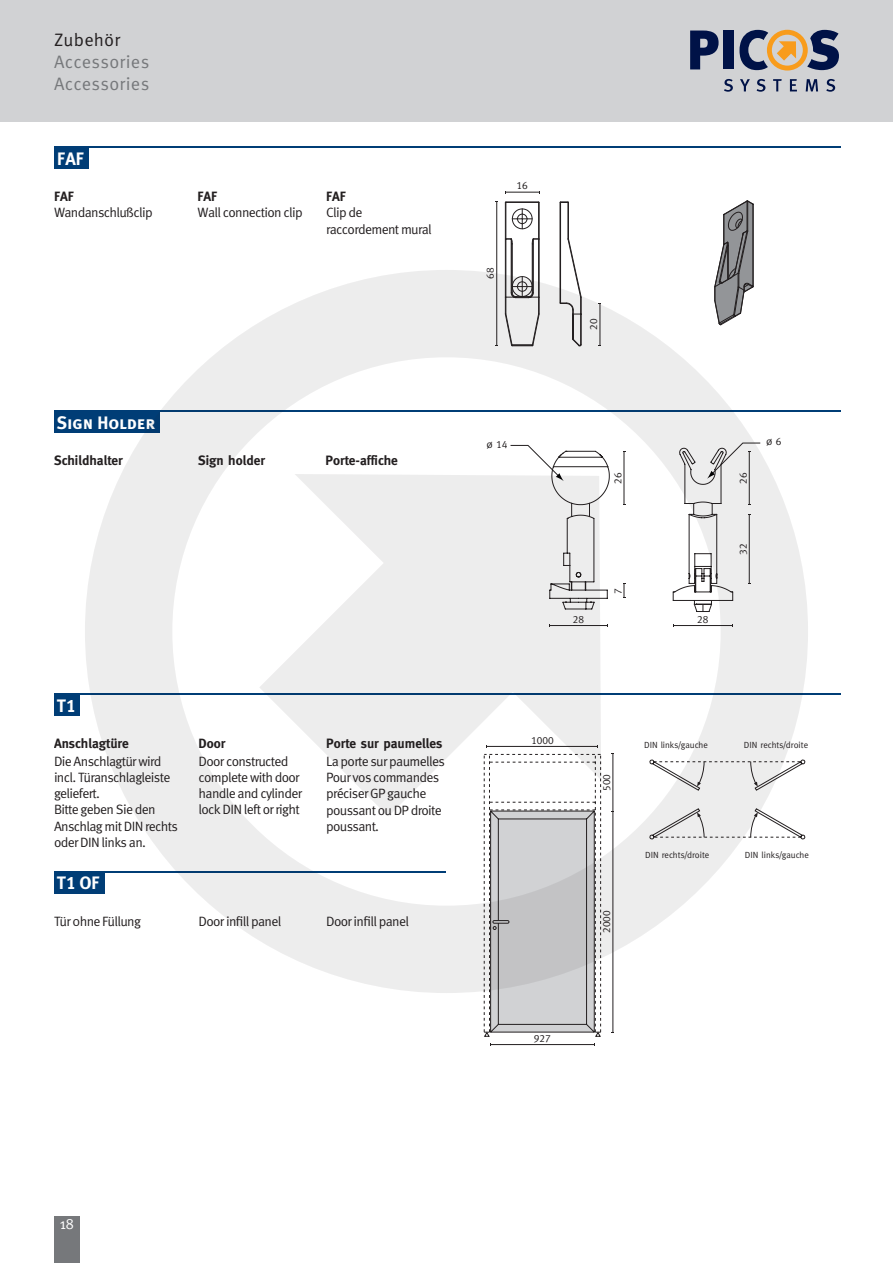
<style>
.page{position:relative;width:893px;height:1263px;background:#fff}
.page>*{position:absolute;margin:0;border:0;box-sizing:border-box;transform-origin:0 0}
.t1{font:18px/21.6px "Meta Pro";letter-spacing:.015em;color:#76787b}
.t2{font:18px "Meta Plus Bold Caps";letter-spacing:-.01em;color:#fff}
.t3{font:18px "Meta Pro";letter-spacing:.015em;color:#231f20}
.t4{font:15px "Meta";color:#fff}
.t5{font:13.5px/16.2px "Meta Pro";letter-spacing:-.05em;color:#231f20}
.t6{font:700 13.5px "Meta";color:#231f20}
.t7{font:10.5px "Meta Caps";color:#231f20}
.t8{font:9px "Meta";color:#231f20}
</style>
<div class="page">
<div style="left:54px;top:1216px;width:26px;height:47px;background:#76787b"></div>
<div style="left:54px;top:147px;width:35px;height:22px;background:#003d76"></div>
<hr style="left:54px;top:147px;width:787px;height:1px;background:#003d76">
<svg style="left:504px;top:201px;width:36px;height:69px"></svg>
<svg style="left:559px;top:202px;width:17px;height:68px"></svg>
<svg style="left:717px;top:200px;width:37px;height:70px"></svg>
<hr style="left:505px;top:192px;width:34px;height:1px;background:#231f20">
<hr style="left:496px;top:201px;width:1px;height:144px;background:#231f20">
<hr style="left:54px;top:410px;width:787px;height:2px;background:#003d76">
<div style="left:54px;top:411px;width:106px;height:22px;background:#003d76"></div>
<div style="left:0;top:0;width:893px;height:121px;background:#d1d2d4"></div>
<svg style="left:690px;top:31px;width:29px;height:38px"></svg>
<div style="left:723px;top:31px;width:10px;height:38px;background:#001247"></div>
<svg style="left:724px;top:79px;width:9px;height:13px"></svg>
<svg style="left:740px;top:79px;width:10px;height:12px"></svg>
<svg style="left:757px;top:79px;width:8px;height:13px"></svg>
<svg style="left:773px;top:79px;width:9px;height:12px"></svg>
<svg style="left:790px;top:79px;width:7px;height:12px"></svg>
<svg style="left:806px;top:79px;width:12px;height:12px"></svg>
<svg style="left:826px;top:79px;width:9px;height:13px"></svg>
<svg style="left:739px;top:30px;width:100px;height:41px"></svg>
<hr style="left:54px;top:694px;width:787px;height:1px;background:#003d76">
<div style="left:54px;top:694px;width:26px;height:22px;background:#003d76"></div>
<hr style="left:54px;top:871px;width:391px;height:1px;background:#003d76">
<div style="left:54px;top:872px;width:50px;height:21px;background:#003d76"></div>
<svg style="left:484px;top:993px;width:117px;height:44px"></svg>
<hr style="left:490px;top:1044px;width:104px;height:1px;background:#231f20">
<hr style="left:613px;top:811px;width:1px;height:221px;background:#231f20">
<svg style="left:85px;top:270px;width:723px;height:723px"></svg>
<svg style="left:259px;top:474px;width:342px;height:342px;fill:#ededed"></svg>
<h1 class="t3" style="left:54px;top:29px;width:68px">Zubehör</h1>
<h1 class="t1" style="left:54px;top:51px;width:97px">Accessories<br>Accessories</h1>
<h1 class="t2" style="left:57px;top:148px;width:29px">FAF</h1>
<p class="t6" style="left:54px;top:189px;width:21px">FAF</p>
<p class="t5" style="left:54px;top:205px;width:100px">Wandanschlußclip</p>
<p class="t6" style="left:198px;top:189px;width:21px">FAF</p>
<p class="t5" style="left:198px;top:205px;width:107px">Wall connection clip</p>
<p class="t6" style="left:326px;top:189px;width:21px">FAF</p>
<p class="t5" style="left:326px;top:205px;width:107px">Clip de raccordement mural</p>
<h1 class="t2" style="left:57px;top:412px;width:100px">Sign Holder</h1>
<p class="t6" style="left:54px;top:452px;width:70px">Schildhalter</p>
<p class="t6" style="left:198px;top:452px;width:69px">Sign holder</p>
<p class="t6" style="left:325px;top:452px;width:74px">Porte-affiche</p>
<h1 class="t2" style="left:57px;top:695px;width:20px">T1</h1>
<p class="t6" style="left:54px;top:735px;width:76px">Anschlagtüre</p>
<p class="t5" style="left:54px;top:753px;width:126px">Die Anschlagtür wird incl. Türanschlagleiste geliefert.<br>Bitte geben Sie den<br>Anschlag mit DIN rechts oder DIN links an.</p>
<h1 class="t2" style="left:57px;top:873px;width:44px">T1 OF</h1>
<p class="t6" style="left:199px;top:735px;width:28px">Door</p>
<p class="t5" style="left:199px;top:753px;width:105px">Door constructed complete with door handle and cylinder lock DIN left or right</p>
<p class="t6" style="left:326px;top:735px;width:118px">Porte sur paumelles</p>
<p class="t5" style="left:326px;top:754px;width:120px">La porte sur paumelles<br>Pour vos commandes préciser GP gauche poussant ou DP droite poussant.</p>
<p class="t5" style="left:54px;top:913px;width:88px">Tür 0hne Füllung</p>
<p class="t5" style="left:199px;top:913px;width:84px">Door infill panel</p>
<p class="t5" style="left:326px;top:913px;width:84px">Door infill panel</p>
<p class="t7" style="left:517px;top:180px;width:13px">16</p>
<p class="t7" style="left:484px;top:279px;width:13px;rotate:-90deg">68</p>
<p class="t7" style="left:587px;top:330px;width:13px;rotate:-90deg">20</p>
<p class="t7" style="left:486px;top:438px;width:22px">ø 14</p>
<p class="t7" style="left:766px;top:436px;width:17px">ø 6</p>
<p class="t7" style="left:612px;top:484px;width:13px;rotate:-90deg">26</p>
<p class="t7" style="left:737px;top:484px;width:13px;rotate:-90deg">26</p>
<p class="t7" style="left:612px;top:594px;width:7px;rotate:-90deg">7</p>
<p class="t7" style="left:573px;top:613px;width:13px">28</p>
<p class="t7" style="left:697px;top:613px;width:13px">28</p>
<p class="t7" style="left:737px;top:554px;width:13px;rotate:-90deg">32</p>
<p class="t7" style="left:531px;top:734px;width:24px">1000</p>
<p class="t7" style="left:534px;top:1032px;width:18px">927</p>
<p class="t7" style="left:601px;top:791px;width:18px;rotate:-90deg">500</p>
<p class="t7" style="left:601px;top:933px;width:24px;rotate:-90deg">2000</p>
<p class="t8" style="left:644px;top:739px;width:65px">DIN links/gauche</p>
<p class="t8" style="left:744px;top:739px;width:66px">DIN rechts/droite</p>
<p class="t8" style="left:645px;top:850px;width:66px">DIN rechts/droite</p>
<p class="t8" style="left:745px;top:850px;width:65px">DIN links/gauche</p>
<p class="t4" style="left:60px;top:1215px;width:16px">18</p>
</div>
